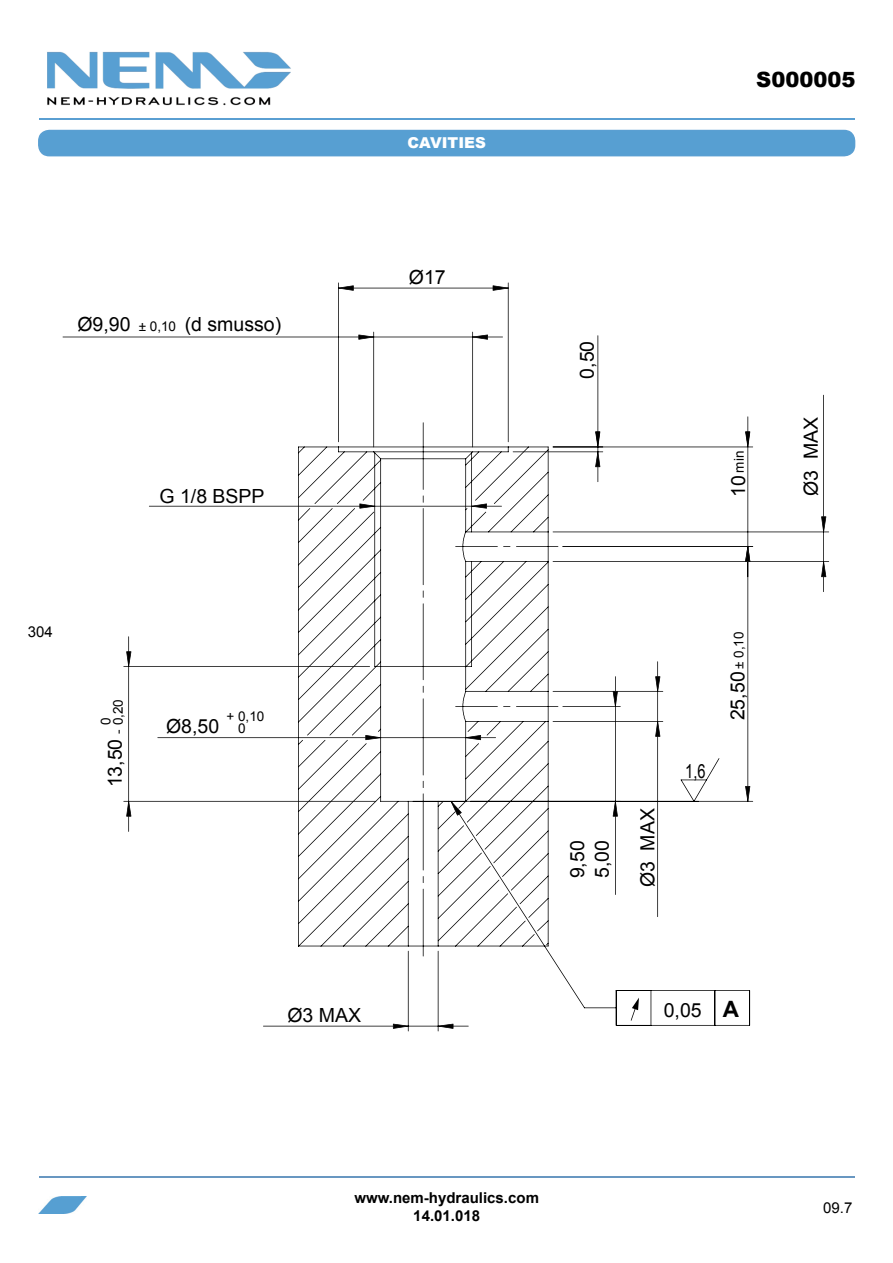
<style>
.page{position:relative;width:893px;height:1263px;background:#fff}
.page>*{position:absolute;margin:0;border:0;box-sizing:border-box;transform-origin:0 0}
.t1{font:900 21px "Arial";color:#000}
.t2{font:19.5px "Arial";color:#000}
.t3{font:19.5px "Arial";color:#000;scale:.75 1}
.t4{font:700 15px/18px "Arial";color:#000;text-align:center}
.t5{font:900 15px "Arial";color:#fff}
.t6{font:15px "Arial";color:#000}
.t7{font:13.5px/12.5px "Arial";color:#000;text-align:center}
.s1{font-size:13.5px}
.s2{font-weight:700;font-size:22.5px}
</style>
<div class="page">
<hr style="left:39px;top:119px;width:815px;height:1px;background:#5a9fd2">
<div style="left:38px;top:130px;width:817px;height:26px;background:#579fd2"></div>
<img style="left:47px;top:52px;width:244px;height:53px">
<hr style="left:39px;top:1176px;width:815px;height:2px;background:#6897c1">
<img style="left:38px;top:1197px;width:48px;height:17px">
<svg style="left:63px;top:283px;width:690px;height:455px"></svg>
<hr style="left:597px;top:335px;width:1px;height:112px;background:#000">
<svg style="left:123px;top:636px;width:540px;height:395px"></svg>
<svg style="left:821px;top:561px;width:5px;height:16px"></svg>
<svg style="left:821px;top:516px;width:5px;height:16px"></svg>
<svg style="left:612px;top:801px;width:5px;height:16px"></svg>
<svg style="left:612px;top:691px;width:5px;height:16px"></svg>
<svg style="left:745px;top:786px;width:5px;height:16px"></svg>
<svg style="left:745px;top:431px;width:5px;height:16px"></svg>
<svg style="left:745px;top:546px;width:5px;height:16px"></svg>
<svg style="left:365px;top:735px;width:16px;height:5px"></svg>
<svg style="left:465px;top:735px;width:16px;height:5px"></svg>
<svg style="left:492px;top:285px;width:16px;height:6px"></svg>
<svg style="left:338px;top:285px;width:16px;height:6px"></svg>
<svg style="left:471px;top:504px;width:16px;height:5px"></svg>
<svg style="left:359px;top:504px;width:16px;height:5px"></svg>
<svg style="left:472px;top:335px;width:16px;height:5px"></svg>
<svg style="left:358px;top:335px;width:16px;height:5px"></svg>
<svg style="left:595px;top:431px;width:5px;height:36px"></svg>
<svg style="left:393px;top:1024px;width:15px;height:5px"></svg>
<svg style="left:438px;top:1024px;width:15px;height:5px"></svg>
<svg style="left:655px;top:721px;width:5px;height:16px"></svg>
<svg style="left:655px;top:676px;width:5px;height:16px"></svg>
<svg style="left:126px;top:801px;width:5px;height:16px"></svg>
<svg style="left:126px;top:651px;width:5px;height:16px"></svg>
<svg style="left:450px;top:801px;width:11px;height:15px"></svg>
<svg style="left:630px;top:1007px;width:6px;height:14px"></svg>
<svg style="left:632px;top:998px;width:7px;height:12px"></svg>
<p class="t2" style="left:77px;top:316px;width:55px">Ø9,90</p>
<p class="t2" style="left:185px;top:316px;width:98px">(d smusso)</p>
<p class="t7" style="left:139px;top:321px;width:39px">± 0,10</p>
<p class="t2" style="left:159px;top:488px;width:107px">G 1/8 BSPP</p>
<p class="t6" style="left:28px;top:626px;width:27px">304</p>
<p class="t2" style="left:107px;top:787px;width:90px;rotate:-90deg">13,50 <span class="s1">- 0,20</span></p>
<p class="t7" style="left:101px;top:725px;width:9px;rotate:-90deg">0</p>
<p class="t2" style="left:166px;top:718px;width:55px">Ø8,50</p>
<p class="t7" style="left:226px;top:711px;width:39px">+ 0,10<br>0</p>
<p class="t5" style="left:407px;top:138px;width:80px">CAVITIES</p>
<p class="t2" style="left:409px;top:270px;width:38px">Ø17</p>
<p class="t2" style="left:287px;top:1007px;width:75px">Ø3 MAX</p>
<p class="t1" style="left:756px;top:72px;width:101px">S000005</p>
<p class="t2" style="left:579px;top:379px;width:39px;rotate:-90deg">0,50</p>
<p class="t7" style="left:734px;top:473px;width:23px;rotate:-90deg">min</p>
<p class="t2" style="left:730px;top:497px;width:23px;rotate:-90deg">10</p>
<p class="t2" style="left:594px;top:878px;width:39px;rotate:-90deg">5,00</p>
<p class="t2" style="left:569px;top:878px;width:39px;rotate:-90deg">9,50</p>
<p class="t2" style="left:640px;top:887px;width:81px;rotate:-90deg">Ø3 MAX</p>
<p class="t3" style="left:685px;top:763px;width:29px">1,6</p>
<p class="t2" style="left:729px;top:720px;width:90px;rotate:-90deg">25,50 <span class="s1">± 0,10</span></p>
<p class="t2" style="left:663px;top:1002px;width:77px">0,05 <span class="s2">A</span></p>
<p class="t2" style="left:803px;top:496px;width:81px;rotate:-90deg">Ø3 MAX</p>
<p class="t4" style="left:354px;top:1190px;width:186px">www.nem-hydraulics.com<br>14.01.018</p>
<p class="t6" style="left:823px;top:1202px;width:31px">09.7</p>
</div>
